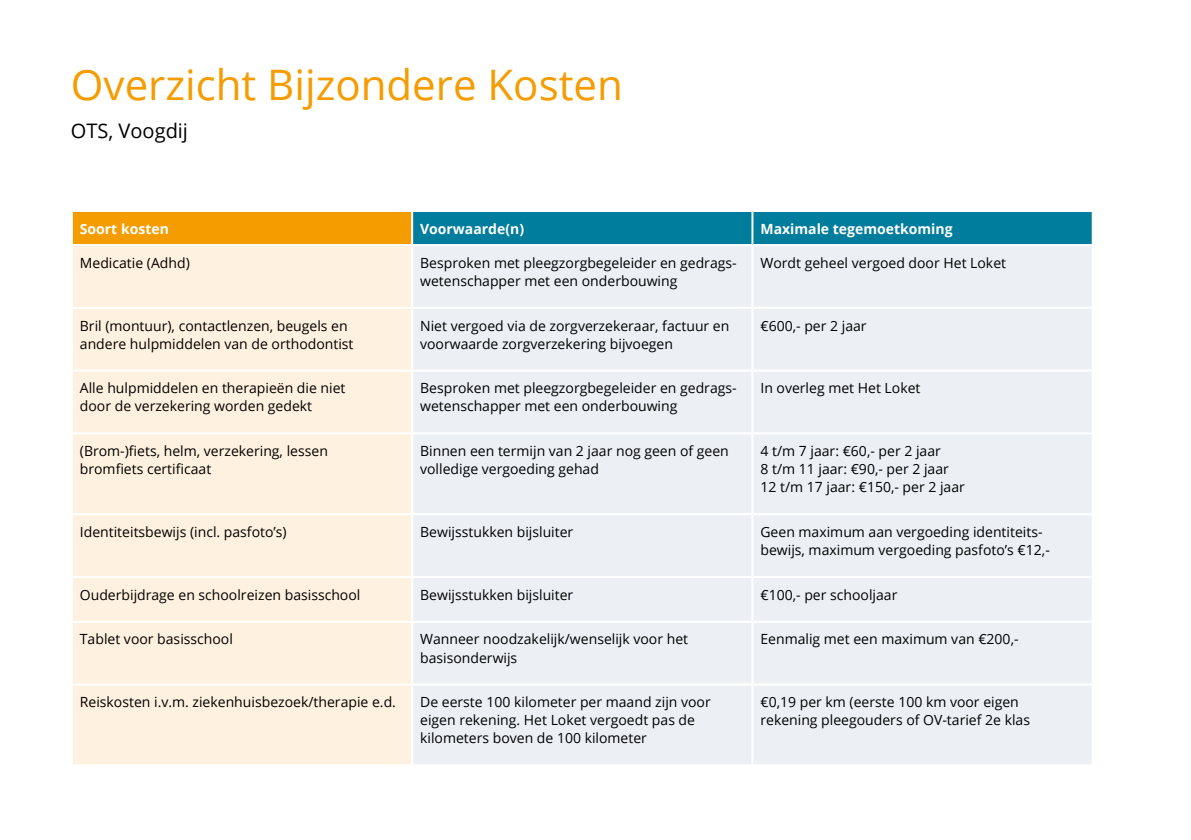
<style>
.page{position:relative;width:1191px;height:840px;background:#fff}
.page>*{position:absolute;margin:0;border:0;box-sizing:border-box;transform-origin:0 0}
.t1{font:42px "Open Sans";color:#f59c00}
.t2{font:20px "Open Sans";color:#000}
.t3{font:14px/18px "Open Sans";color:#000}
.t4{font:700 14px "Open Sans";color:#fff}
</style>
<div class="page">
<div style="left:72px;top:211px;width:340px;height:34px;background:#f59c00"></div>
<div style="left:413px;top:212px;width:678px;height:32px;background:#007c9c"></div>
<div style="left:73px;top:246px;width:338px;height:517px;background:#fff1df"></div>
<div style="left:413px;top:246px;width:678px;height:517px;background:#ecf0f5"></div>
<hr style="left:71px;top:212px;width:2px;height:32px;background:#fff">
<hr style="left:411px;top:212px;width:2px;height:32px;background:#fff">
<hr style="left:751px;top:212px;width:2px;height:32px;background:#fff">
<hr style="left:751px;top:246px;width:2px;height:60px;background:#fff">
<hr style="left:751px;top:308px;width:2px;height:61px;background:#fff">
<hr style="left:751px;top:371px;width:2px;height:61px;background:#fff">
<hr style="left:751px;top:434px;width:2px;height:79px;background:#fff">
<hr style="left:751px;top:515px;width:2px;height:60px;background:#fff">
<hr style="left:751px;top:577px;width:2px;height:43px;background:#fff">
<hr style="left:751px;top:622px;width:2px;height:61px;background:#fff">
<hr style="left:751px;top:685px;width:2px;height:78px;background:#fff">
<hr style="left:71px;top:210px;width:341px;height:2px;background:#fff">
<hr style="left:71px;top:244px;width:341px;height:2px;background:#fff">
<hr style="left:71px;top:306px;width:341px;height:2px;background:#fff">
<hr style="left:412px;top:306px;width:340px;height:2px;background:#fff">
<hr style="left:752px;top:306px;width:341px;height:2px;background:#fff">
<hr style="left:71px;top:369px;width:341px;height:2px;background:#fff">
<hr style="left:412px;top:369px;width:340px;height:2px;background:#fff">
<hr style="left:752px;top:369px;width:341px;height:2px;background:#fff">
<hr style="left:71px;top:432px;width:341px;height:2px;background:#fff">
<hr style="left:412px;top:432px;width:340px;height:2px;background:#fff">
<hr style="left:752px;top:432px;width:341px;height:2px;background:#fff">
<hr style="left:71px;top:513px;width:341px;height:2px;background:#fff">
<hr style="left:412px;top:513px;width:340px;height:2px;background:#fff">
<hr style="left:752px;top:513px;width:341px;height:2px;background:#fff">
<hr style="left:71px;top:575px;width:341px;height:2px;background:#fff">
<hr style="left:412px;top:575px;width:340px;height:2px;background:#fff">
<hr style="left:752px;top:575px;width:341px;height:2px;background:#fff">
<hr style="left:71px;top:620px;width:341px;height:2px;background:#fff">
<hr style="left:412px;top:620px;width:340px;height:2px;background:#fff">
<hr style="left:752px;top:620px;width:341px;height:2px;background:#fff">
<hr style="left:71px;top:683px;width:341px;height:2px;background:#fff">
<hr style="left:412px;top:683px;width:340px;height:2px;background:#fff">
<hr style="left:752px;top:683px;width:341px;height:2px;background:#fff">
<h1 class="t1" style="left:71px;top:56px;width:553px">Overzicht Bijzondere Kosten</h1>
<h2 class="t2" style="left:71px;top:117px;width:119px">OTS, Voogdij</h2>
<p class="t4" style="left:80px;top:219px;width:90px">Soort kosten</p>
<p class="t4" style="left:420px;top:219px;width:105px">Voorwaarde(n)</p>
<p class="t4" style="left:760px;top:219px;width:194px">Maximale tegemoetkoming</p>
<p class="t3" style="left:80px;top:253px;width:111px">Medicatie (Adhd)</p>
<p class="t3" style="left:420px;top:253px;width:318px">Besproken met pleegzorgbegeleider en gedrags&shy;wetenschapper met een onderbouwing</p>
<p class="t3" style="left:760px;top:253px;width:247px">Wordt geheel vergoed door Het Loket</p>
<p class="t3" style="left:80px;top:316px;width:275px">Bril (montuur), contactlenzen, beugels en andere hulpmiddelen van de orthodontist</p>
<p class="t3" style="left:420px;top:316px;width:311px">Niet vergoed via de zorgverzekeraar, factuur en voorwaarde zorgverzekering bijvoegen</p>
<p class="t3" style="left:760px;top:316px;width:108px">€600,- per 2 jaar</p>
<p class="t3" style="left:80px;top:378px;width:267px">Alle hulpmiddelen en therapieën die niet door de verzekering worden gedekt</p>
<p class="t3" style="left:420px;top:378px;width:318px">Besproken met pleegzorgbegeleider en gedrags&shy;wetenschapper met een onderbouwing</p>
<p class="t3" style="left:760px;top:378px;width:161px">In overleg met Het Loket</p>
<p class="t3" style="left:80px;top:441px;width:249px">(Brom-)fiets, helm, verzekering, lessen bromfiets certificaat</p>
<p class="t3" style="left:420px;top:441px;width:310px">Binnen een termijn van 2 jaar nog geen of geen volledige vergoeding gehad</p>
<p class="t3" style="left:760px;top:441px;width:206px">4 t/m 7 jaar: €60,- per 2 jaar<br>8 t/m 11 jaar: €90,- per 2 jaar<br>12 t/m 17 jaar: €150,- per 2 jaar</p>
<p class="t3" style="left:80px;top:522px;width:208px">Identiteitsbewijs (incl. pasfoto’s)</p>
<p class="t3" style="left:420px;top:522px;width:155px">Bewijsstukken bijsluiter</p>
<p class="t3" style="left:760px;top:522px;width:291px">Geen maximum aan vergoeding identiteits&shy;bewijs, maximum vergoeding pasfoto’s €12,-</p>
<p class="t3" style="left:80px;top:585px;width:282px">Ouderbijdrage en schoolreizen basisschool</p>
<p class="t3" style="left:420px;top:585px;width:155px">Bewijsstukken bijsluiter</p>
<p class="t3" style="left:760px;top:585px;width:138px">€100,- per schooljaar</p>
<p class="t3" style="left:80px;top:629px;width:155px">Tablet voor basisschool</p>
<p class="t3" style="left:420px;top:629px;width:269px">Wanneer noodzakelijk/wenselijk voor het basisonderwijs</p>
<p class="t3" style="left:760px;top:629px;width:260px">Eenmalig met een maximum van €200,-</p>
<p class="t3" style="left:80px;top:692px;width:317px">Reiskosten i.v.m. ziekenhuisbezoek/therapie e.d.</p>
<p class="t3" style="left:420px;top:692px;width:292px">De eerste 100 kilometer per maand zijn voor eigen rekening. Het Loket vergoedt pas de kilometers boven de 100 kilometer</p>
<p class="t3" style="left:760px;top:692px;width:271px">€0,19 per km (eerste 100 km voor eigen rekening pleegouders of OV-tarief 2e klas</p>
</div>
